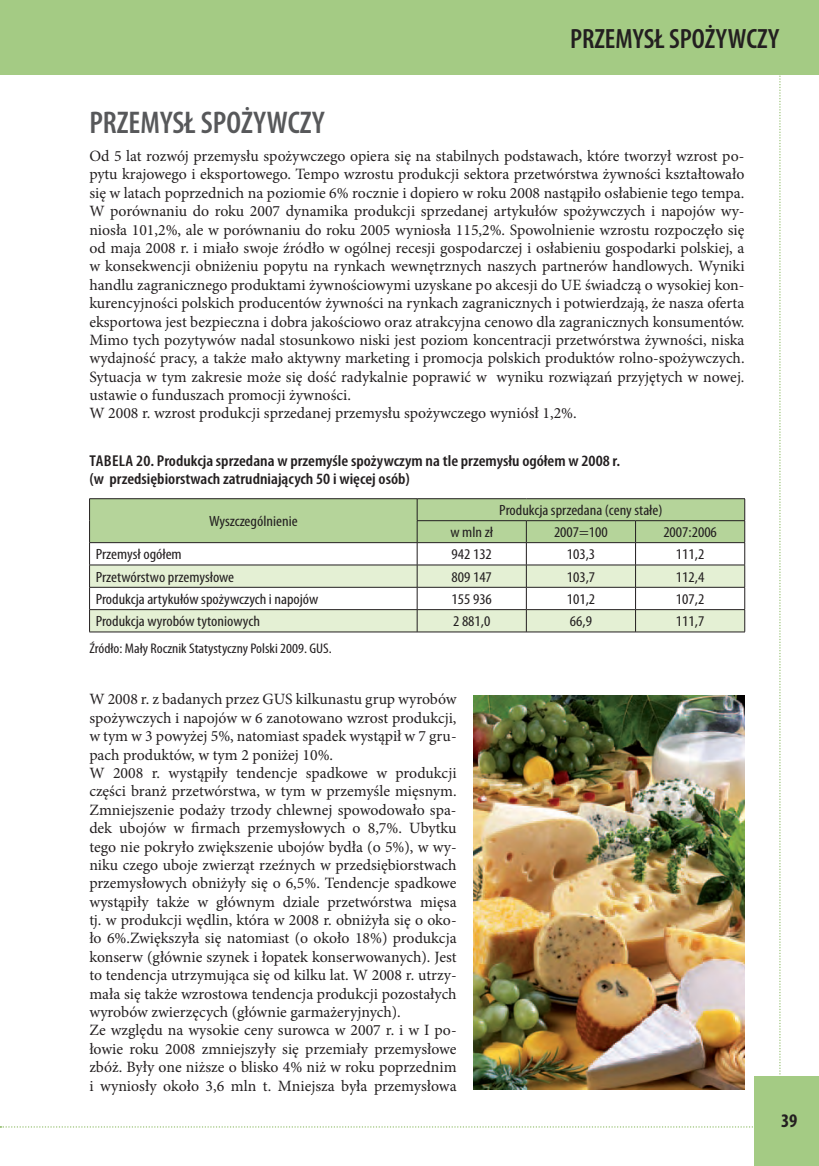
<style>
.page{position:relative;width:819px;height:1166px;background:#fff}
.page>*{position:absolute;margin:0;border:0;box-sizing:border-box;transform-origin:0 0}
.t1{font:600 condensed 31.5px "Myriad Pro";color:#57585a}
.t2{font:600 condensed 28px "Myriad Pro";color:#231f20}
.t3{font:700 condensed 19.25px "Myriad Pro";color:#231f20}
.t4{font:15.75px/18.4px "Minion Pro";color:#231f20}
.t5{font:600 condensed 15.75px/18.4px "Myriad Pro";color:#231f20;scale:1.1 1}
.t6{font:condensed 14.88px "Myriad Pro";color:#231f20;scale:1.1 1}
.t7{font:condensed 14px "Myriad Pro";color:#231f20;scale:1.1 1}
</style>
<div class="page">
<svg style="left:0;top:1126px;width:753px;height:1px"></svg>
<svg style="left:779px;top:74px;width:1px;height:1001px"></svg>
<div style="left:754px;top:1076px;width:65px;height:90px;background:#a4cb84"></div>
<div style="left:0;top:0;width:819px;height:74px;background:#a4cb84"></div>
<hr style="left:89px;top:498px;width:328px;height:1px;background:#231f20">
<hr style="left:417px;top:498px;width:109px;height:1px;background:#231f20">
<hr style="left:526px;top:498px;width:219px;height:1px;background:#231f20">
<svg style="left:89px;top:499px;width:656px;height:133px"></svg>
<hr style="left:89px;top:632px;width:656px;height:1px;background:#231f20">
<img style="left:473px;top:695px;width:271px;height:394px">
<h2 class="t2" style="left:570px;top:28px;width:211px">PRZEMYSŁ SPOŻYWCZY</h2>
<h1 class="t1" style="left:89px;top:110px;width:237px">PRZEMYSŁ SPOŻYWCZY</h1>
<p class="t4" style="left:89px;top:148px;width:656px">Od 5 lat rozwój przemysłu spożywczego opiera się na stabilnych podstawach, które tworzył wzrost po&shy;pytu krajowego i eksportowego. Tempo wzrostu produkcji sektora przetwórstwa żywności kształtowało się w latach poprzednich na poziomie 6% rocznie i dopiero w roku 2008 nastąpiło osłabienie tego tempa.<br>W porównaniu do roku 2007 dynamika produkcji sprzedanej artykułów spożywczych i napojów wy&shy;niosła 101,2%, ale w porównaniu do roku 2005 wyniosła 115,2%. Spowolnienie wzrostu rozpoczęło się od maja 2008 r. i miało swoje źródło w ogólnej recesji gospodarczej i osłabieniu gospodarki polskiej, a w konsekwencji obniżeniu popytu na rynkach wewnętrznych naszych partnerów handlowych. Wyniki handlu zagranicznego produktami żywnościowymi uzyskane po akcesji do UE świadczą o wysokiej kon&shy;kurencyjności polskich producentów żywności na rynkach zagranicznych i potwierdzają, że nasza oferta eksportowa jest bezpieczna i dobra jakościowo oraz atrakcyjna cenowo dla zagranicznych konsumentów.<br>Mimo tych pozytywów nadal stosunkowo niski jest poziom koncentracji przetwórstwa żywności, niska wydajność pracy, a także mało aktywny marketing i promocja polskich produktów rolno-spożywczych.<br>Sytuacja w tym zakresie może się dość radykalnie poprawić w wyniku rozwiązań przyjętych w nowej. ustawie o funduszach promocji żywności.<br>W 2008 r. wzrost produkcji sprzedanej przemysłu spożywczego wyniósł 1,2%.</p>
<p class="t5" style="left:89px;top:453px;width:484px">TABELA 20. Produkcja sprzedana w przemyśle spożywczym na tle przemysłu ogółem w 2008 r. (w przedsiębiorstwach zatrudniających 50 i więcej osób)</p>
<p class="t6" style="left:209px;top:516px;width:82px">Wyszczególnienie</p>
<p class="t6" style="left:499px;top:505px;width:150px">Produkcja sprzedana (ceny stałe)</p>
<p class="t6" style="left:450px;top:527px;width:40px">w mln zł</p>
<p class="t6" style="left:554px;top:527px;width:50px">2007=100</p>
<p class="t6" style="left:663px;top:527px;width:50px">2007:2006</p>
<p class="t6" style="left:96px;top:549px;width:80px">Przemysł ogółem</p>
<p class="t6" style="left:451px;top:549px;width:38px">942 132</p>
<p class="t6" style="left:566px;top:549px;width:27px">103,3</p>
<p class="t6" style="left:676px;top:549px;width:27px">111,2</p>
<p class="t6" style="left:96px;top:571px;width:127px">Przetwórstwo przemysłowe</p>
<p class="t6" style="left:451px;top:571px;width:38px">809 147</p>
<p class="t6" style="left:566px;top:571px;width:27px">103,7</p>
<p class="t6" style="left:676px;top:571px;width:27px">112,4</p>
<p class="t6" style="left:96px;top:593px;width:204px">Produkcja artykułów spożywczych i napojów</p>
<p class="t6" style="left:451px;top:593px;width:38px">155 936</p>
<p class="t6" style="left:566px;top:593px;width:27px">101,2</p>
<p class="t6" style="left:676px;top:593px;width:27px">107,2</p>
<p class="t6" style="left:96px;top:616px;width:151px">Produkcja wyrobów tytoniowych</p>
<p class="t6" style="left:453px;top:616px;width:35px">2 881,0</p>
<p class="t6" style="left:570px;top:616px;width:22px">66,9</p>
<p class="t6" style="left:676px;top:616px;width:27px">111,7</p>
<p class="t7" style="left:89px;top:643px;width:222px">Źródło: Mały Rocznik Statystyczny Polski 2009. GUS.</p>
<p class="t4" style="left:89px;top:691px;width:369px">W 2008 r. z badanych przez GUS kilkunastu grup wyrobów spożywczych i napojów w 6 zanotowano wzrost produkcji, w tym w 3 powyżej 5%, natomiast spadek wystąpił w 7 gru&shy;pach produktów, w tym 2 poniżej 10%.<br>W 2008 r. wystąpiły tendencje spadkowe w produkcji części branż przetwórstwa, w tym w przemyśle mięsnym.<br>Zmniejszenie podaży trzody chlewnej spowodowało spa&shy;dek ubojów w firmach przemysłowych o 8,7%. Ubytku tego nie pokryło zwiększenie ubojów bydła (o 5%), w wy&shy;niku czego uboje zwierząt rzeźnych w przedsiębiorstwach przemysłowych obniżyły się o 6,5%. Tendencje spadkowe wystąpiły także w głównym dziale przetwórstwa mięsa tj. w produkcji wędlin, która w 2008 r. obniżyła się o oko&shy;ło 6%.Zwiększyła się natomiast (o około 18%) produkcja konserw (głównie szynek i łopatek konserwowanych). Jest to tendencja utrzymująca się od kilku lat. W 2008 r. utrzy&shy;mała się także wzrostowa tendencja produkcji pozostałych wyrobów zwierzęcych (głównie garmażeryjnych).<br>Ze względu na wysokie ceny surowca w 2007 r. i w I po&shy;łowie roku 2008 zmniejszyły się przemiały przemysłowe zbóż. Były one niższe o blisko 4% niż w roku poprzednim i wyniosły około 3,6 mln t. Mniejsza była przemysłowa</p>
<p class="t3" style="left:781px;top:1113px;width:18px">39</p>
</div>
